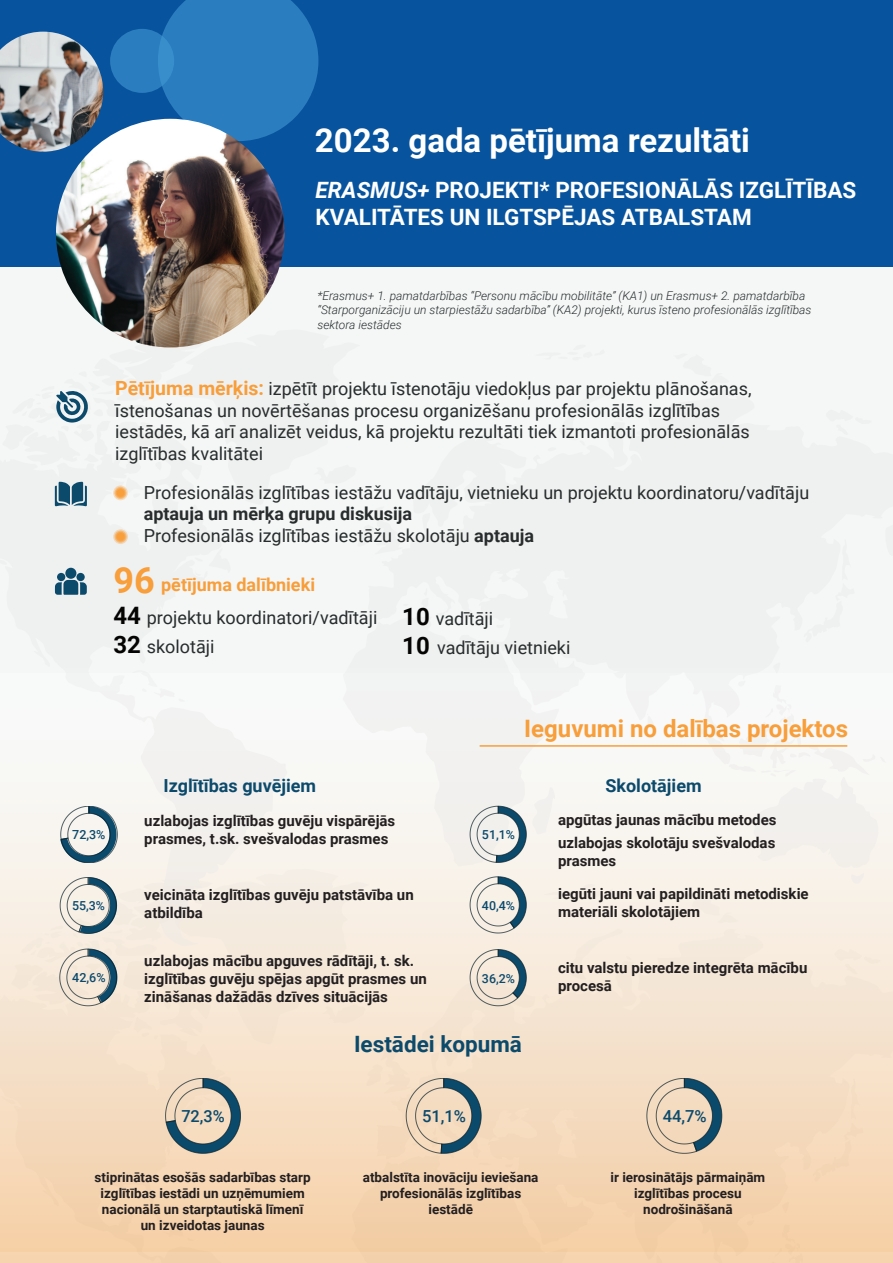
<style>
.page{position:relative;width:893px;height:1263px;background:#f5f7f7}
.page>*{position:absolute;margin:0;border:0;box-sizing:border-box;transform-origin:0 0}
.t1{font:700 33px "Roboto";color:#fff}
.t2{font:700 24px "Roboto";color:#f89e3a}
.t3{font:700 22.5px/27px "Roboto";color:#fff}
.t4{font:700 22.5px "Roboto";color:#0c4a6c}
.t5{font:18px/21.6px "Roboto";color:#282c2c}
.t6{font:700 18px "Roboto";color:#0c4a6c}
.t7{font:500 16.65px "Roboto";color:#0c4a6c}
.t8{font:700 15px/18px "Roboto";color:#231f20}
.t9{font:700 13.5px/16.2px "Roboto";color:#231f20;text-align:center}
.t10{font:500 12.6px "Roboto";color:#0c4a6c}
.t11{font:500 12.45px "Roboto";color:#0c4a6c}
.t12{font:italic 300 12px/14.4px "Roboto";color:#282c2c}
.s1{font-style:italic}
.s2{font-weight:700;font-size:19.5px;color:#f89e3a}
.s3{font-weight:700}
.s4{font-weight:700;font-size:36px;color:#f89e3a}
.s5{font-weight:700;color:#f89e3a}
.s6{font-weight:700;font-size:24px;color:#040503}
</style>
<div class="page">
<div style="left:0;top:0;width:893px;height:266px;background:#07539d"></div>
<svg style="left:158px;top:0;width:160px;height:141px"></svg>
<img style="left:56px;top:119px;width:229px;height:228px;border-radius:114px">
<img style="left:0;top:32px;width:103px;height:120px">
<div style="left:110px;top:29px;width:64px;height:64px;background:linear-gradient(to right,#2577ba,#348ac8);border-radius:50%"></div>
<svg style="left:113px;top:485px;width:15px;height:15px"></svg>
<svg style="left:114px;top:487px;width:13px;height:12px"></svg>
<svg style="left:116px;top:488px;width:9px;height:10px"></svg>
<div style="left:117px;top:489px;width:7px;height:8px;background:#f89e3a;border-radius:50%"></div>
<div style="left:65px;top:568px;width:11px;height:11px;background:#0c4a6c;border-radius:50%"></div>
<svg style="left:55px;top:580px;width:32px;height:15px"></svg>
<div style="left:57px;top:573px;width:8px;height:8px;background:#0c4a6c;border-radius:50%"></div>
<div style="left:76px;top:573px;width:9px;height:8px;background:#0c4a6c;border-radius:50%"></div>
<svg style="left:55px;top:482px;width:32px;height:24px"></svg>
<svg style="left:56px;top:391px;width:32px;height:31px"></svg>
<div style="left:0;top:668px;width:893px;height:584px;background:linear-gradient(to bottom,#f7feff,#f5d2ac)"></div>
<svg style="left:113px;top:529px;width:15px;height:15px"></svg>
<svg style="left:115px;top:531px;width:12px;height:12px"></svg>
<div style="left:116px;top:532px;width:9px;height:9px;background:#f6a449;border-radius:5px"></div>
<div style="left:117px;top:533px;width:7px;height:8px;background:#f89e3a;border-radius:50%"></div>
<hr style="left:480px;top:745px;width:367px;height:2px;background:#f89e3a">
<svg style="left:60px;top:806px;width:58px;height:57px"></svg>
<svg style="left:60px;top:877px;width:57px;height:56px"></svg>
<svg style="left:59px;top:949px;width:58px;height:57px"></svg>
<svg style="left:470px;top:806px;width:57px;height:57px"></svg>
<svg style="left:470px;top:876px;width:57px;height:57px"></svg>
<svg style="left:470px;top:949px;width:57px;height:57px"></svg>
<svg style="left:165px;top:1078px;width:76px;height:76px"></svg>
<svg style="left:406px;top:1078px;width:76px;height:76px"></svg>
<svg style="left:646px;top:1078px;width:76px;height:76px"></svg>
<h1 class="t1" style="left:315px;top:117px;width:437px">2023. gada pētījuma rezultāti</h1>
<p class="t3" style="left:316px;top:176px;width:542px"><span class="s1">ERASMUS+</span> PROJEKTI* PROFESIONĀLĀS IZGLĪTĪBAS<br>KVALITĀTES UN ILGTSPĒJAS ATBALSTAM</p>
<p class="t12" style="left:317px;top:288px;width:496px">*Erasmus+ 1. pamatdarbības “Personu mācību mobilitāte” (KA1) un Erasmus+ 2. pamatdarbība “Starporganizāciju un starpiestāžu sadarbība” (KA2) projekti, kurus īsteno profesionālās izglītības sektora iestādes</p>
<p class="t5" style="left:115px;top:377px;width:638px"><span class="s2">Pētījuma mērķis:</span> izpētīt projektu īstenotāju viedokļus par projektu plānošanas, īstenošanas un novērtēšanas procesu organizēšanu profesionālās izglītības iestādēs, kā arī analizēt veidus, kā projektu rezultāti tiek izmantoti profesionālās izglītības kvalitātei</p>
<p class="t5" style="left:144px;top:481px;width:667px">Profesionālās izglītības iestāžu vadītāju, vietnieku un projektu koordinatoru/vadītāju</p>
<p class="t5" style="left:144px;top:502px;width:392px"><span class="s3">aptauja un mērķa grupu diskusija<br></span>Profesionālās izglītības iestāžu skolotāju <span class="s3">aptauja</span></p>
<p class="t5" style="left:113px;top:567px;width:266px;line-height:33.3px"><span class="s4">96</span> <span class="s5">pētījuma dalībnieki<br></span><span class="s6">44</span> projektu koordinatori/vadītāji</p>
<p class="t5" style="left:113px;top:635px;width:103px"><span class="s6">32</span> skolotāji</p>
<p class="t5" style="left:402px;top:604px;width:170px;line-height:28.8px"><span class="s6">10</span> vadītāji<br><span class="s6">10</span> vadītāju vietnieki</p>
<h2 class="t2" style="left:524px;top:712px;width:325px">Ieguvumi no dalības projektos</h2>
<p class="t6" style="left:164px;top:773px;width:154px">Izglītības guvējiem</p>
<p class="t6" style="left:605px;top:773px;width:98px">Skolotājiem</p>
<p class="t11" style="left:72px;top:826px;width:35px">72,3%</p>
<p class="t11" style="left:72px;top:897px;width:34px">55,3%</p>
<p class="t10" style="left:72px;top:969px;width:35px">42,6%</p>
<p class="t8" style="left:144px;top:811px;width:253px">uzlabojas izglītības guvēju vispārējās prasmes, t.sk. svešvalodas prasmes</p>
<p class="t8" style="left:144px;top:885px;width:271px">veicināta izglītības guvēju patstāvība un atbildība</p>
<p class="t8" style="left:144px;top:951px;width:284px">uzlabojas mācību apguves rādītāji, t. sk. izglītības guvēju spējas apgūt prasmes un zināšanas dažādās dzīves situācijās</p>
<p class="t11" style="left:482px;top:826px;width:35px">51,1%</p>
<p class="t11" style="left:482px;top:897px;width:35px">40,4%</p>
<p class="t11" style="left:482px;top:969px;width:35px">36,2%</p>
<p class="t8" style="left:558px;top:807px;width:220px;line-height:23.5px">apgūtas jaunas mācību metodes uzlabojas skolotāju svešvalodas</p>
<p class="t8" style="left:558px;top:851px;width:60px">prasmes</p>
<p class="t8" style="left:558px;top:884px;width:252px">iegūti jauni vai papildināti metodiskie materiāli skolotājiem</p>
<p class="t8" style="left:558px;top:958px;width:251px">citu valstu pieredze integrēta mācību procesā</p>
<p class="t4" style="left:354px;top:1028px;width:169px">Iestādei kopumā</p>
<p class="t7" style="left:181px;top:1105px;width:45px">72,3%</p>
<p class="t7" style="left:422px;top:1105px;width:46px">51,1%</p>
<p class="t7" style="left:663px;top:1105px;width:46px">44,7%</p>
<p class="t9" style="left:95px;top:1168px;width:218px">stiprinātas esošās sadarbības starp izglītības iestādi un uzņēmumiem nacionālā un starptautiskā līmenī un izveidotas jaunas</p>
<p class="t9" style="left:363px;top:1168px;width:177px">atbalstīta inovāciju ieviešana profesionālās izglītības iestādē</p>
<p class="t9" style="left:610px;top:1168px;width:156px">ir ierosinātājs pārmaiņām izglītības procesu nodrošināšanā</p>
</div>
